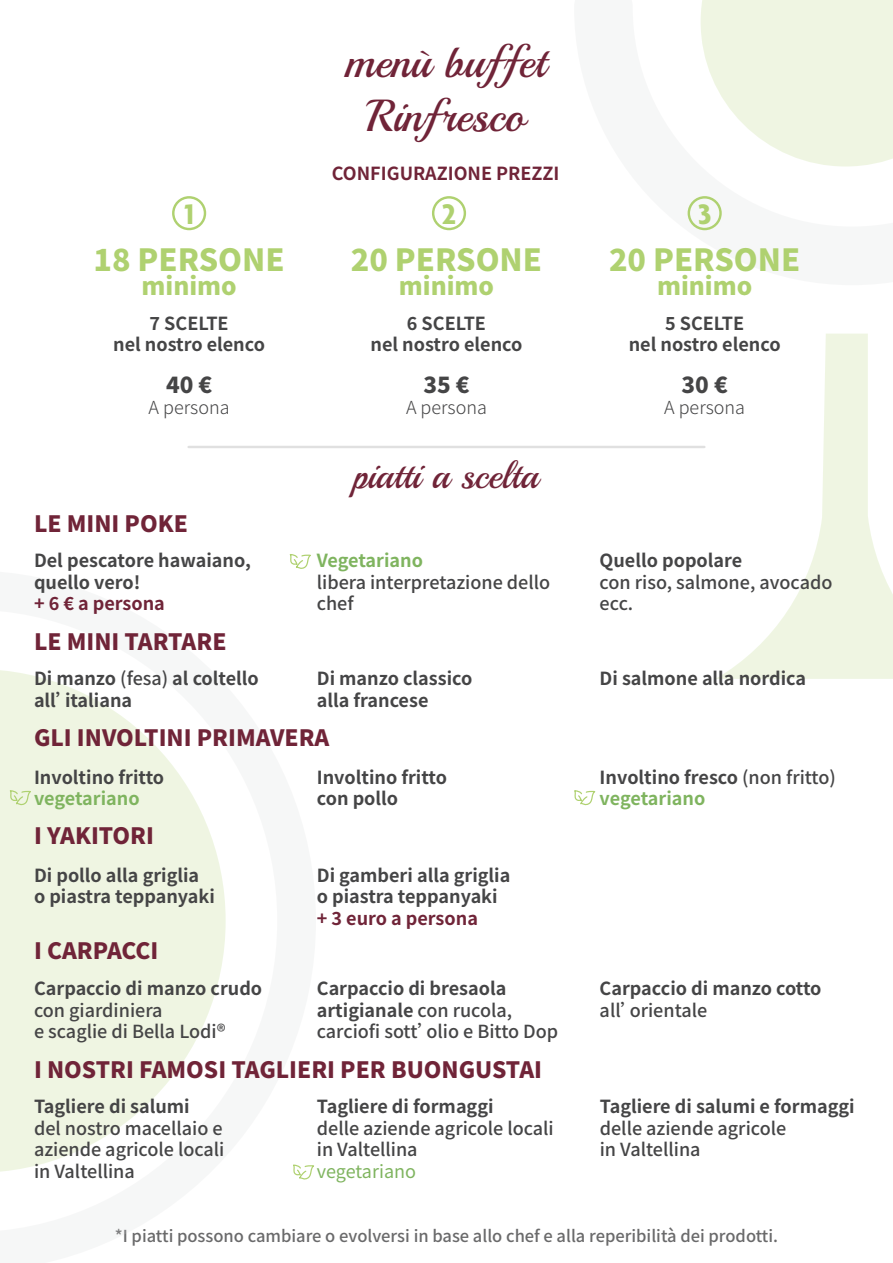
<style>
.page{position:relative;width:893px;height:1263px;background:#fff}
.page>*{position:absolute;margin:0;border:0;box-sizing:border-box;transform-origin:0 0}
.TITOLO{font:45px "Playball";color:#702438}
.scegli{font:37.5px "Playball";color:#702438}
.t1{font:900 30.45px "Noto Sans SC";color:#afd170}
.t2{font:700 30.45px "Agenda";color:#afd170}
.t3{font:900 24.45px "Noto Sans SC";color:#afd170}
.CATEGORIE{font:900 22.5px "Noto Sans SC";color:#702438}
.t4{font:900 22.5px "Noto Sans SC";color:#454546}
.t5{font:700 18px/21.6px "Noto Sans SC";color:#454546}
.t6{font:500 18px/21.6px "Noto Sans SC";color:#454546}
.t7{font:700 18px "Noto Sans SC";color:#702438}
.t8{font:300 18px "Noto Sans SC";color:#454546}
.t9{font:700 18px "Noto Sans SC";letter-spacing:-.005em;color:#7fb45f}
.t10{font:18px "Noto Sans SC";color:#7fb45f}
.t11{font:500 16.5px "Noto Sans SC";color:#6a6a6b}
.s1{font-weight:500}
.s2{color:#7fb45f}
</style>
<div class="page">
<svg style="left:687px;top:0;width:206px;height:231px;fill:#eff5e2"></svg>
<svg style="left:716px;top:334px;width:177px;height:345px"></svg>
<svg style="left:0;top:670px;width:226px;height:502px;fill:#eff5e2"></svg>
<div style="left:172px;top:196px;width:34px;height:34px;border:2px solid #afd170;border-radius:50%"></div>
<div style="left:432px;top:196px;width:34px;height:34px;border:2px solid #afd170;border-radius:50%"></div>
<div style="left:688px;top:196px;width:34px;height:34px;border:2px solid #afd170;border-radius:50%"></div>
<hr style="left:189px;top:446px;width:515px;height:2px;background:#e0e0e0">
<svg style="left:289px;top:554px;width:22px;height:15px"></svg>
<svg style="left:574px;top:790px;width:22px;height:16px"></svg>
<svg style="left:8px;top:789px;width:25px;height:19px"></svg>
<svg style="left:293px;top:1164px;width:21px;height:16px"></svg>
<p class="t2" style="left:184px;top:198px;width:11px">1</p>
<p class="t1" style="left:94px;top:242px;width:193px">18 PERSONE</p>
<p class="t3" style="left:142px;top:272px;width:97px">minimo</p>
<p class="t5" style="left:150px;top:313px;width:81px">7 SCELTE</p>
<p class="t5" style="left:113px;top:334px;width:153px">nel nostro elenco</p>
<p class="t4" style="left:166px;top:372px;width:48px">40 €</p>
<p class="t8" style="left:149px;top:397px;width:82px">A persona</p>
<p class="CATEGORIE" style="left:34px;top:511px;width:155px">LE MINI POKE</p>
<p class="t5" style="left:34px;top:550px;width:218px">Del pescatore hawaiano,</p>
<p class="t5" style="left:34px;top:572px;width:108px">quello vero!</p>
<p class="t7" style="left:34px;top:594px;width:132px">+ 6 € a persona</p>
<p class="CATEGORIE" style="left:34px;top:629px;width:194px">LE MINI TARTARE</p>
<p class="t5" style="left:34px;top:668px;width:226px">Di manzo <span class="s1">(fesa)</span> al coltello all’italiana</p>
<p class="TITOLO" style="left:345px;top:30px;width:202px">menù buffet</p>
<p class="TITOLO" style="left:366px;top:84px;width:160px">Rinfresco</p>
<p class="t7" style="left:332px;top:163px;width:229px">CONFIGURAZIONE PREZZI</p>
<p class="t2" style="left:442px;top:198px;width:16px">2</p>
<p class="t1" style="left:351px;top:242px;width:193px">20 PERSONE</p>
<p class="t3" style="left:399px;top:272px;width:97px">minimo</p>
<p class="t5" style="left:407px;top:313px;width:81px">6 SCELTE</p>
<p class="t5" style="left:371px;top:334px;width:153px">nel nostro elenco</p>
<p class="t4" style="left:423px;top:372px;width:48px">35 €</p>
<p class="t8" style="left:406px;top:397px;width:82px">A persona</p>
<p class="scegli" style="left:353px;top:450px;width:187px">piatti a scelta</p>
<p class="t9" style="left:317px;top:550px;width:108px">Vegetariano</p>
<p class="t6" style="left:317px;top:572px;width:235px">libera interpretazione dello chef</p>
<p class="t5" style="left:317px;top:668px;width:157px">Di manzo classico</p>
<p class="t5" style="left:317px;top:690px;width:113px">alla francese</p>
<p class="CATEGORIE" style="left:34px;top:725px;width:297px">GLI INVOLTINI PRIMAVERA</p>
<p class="t5" style="left:34px;top:766px;width:132px">Involtino fritto</p>
<p class="t9" style="left:34px;top:788px;width:107px">vegetariano</p>
<p class="CATEGORIE" style="left:34px;top:823px;width:122px">I YAKITORI</p>
<p class="t5" style="left:34px;top:865px;width:167px">Di pollo alla griglia</p>
<p class="t5" style="left:34px;top:886px;width:182px">o piastra teppanyaki</p>
<p class="CATEGORIE" style="left:34px;top:938px;width:126px">I CARPACCI</p>
<p class="t5" style="left:34px;top:978px;width:230px">Carpaccio di manzo crudo</p>
<p class="t6" style="left:34px;top:999px;width:130px">con giardiniera</p>
<p class="t6" style="left:34px;top:1021px;width:193px">e scaglie di Bella Lodi®</p>
<p class="t5" style="left:317px;top:766px;width:132px">Involtino fritto</p>
<p class="t5" style="left:317px;top:788px;width:83px">con pollo</p>
<p class="t5" style="left:317px;top:865px;width:195px">Di gamberi alla griglia</p>
<p class="t5" style="left:317px;top:886px;width:182px">o piastra teppanyaki</p>
<p class="t7" style="left:317px;top:908px;width:163px">+ 3 euro a persona</p>
<p class="t5" style="left:317px;top:978px;width:197px">Carpaccio di bresaola artigianale <span class="s1">con rucola,</span></p>
<p class="t6" style="left:317px;top:1021px;width:243px">carciofi sott’olio e Bitto Dop</p>
<p class="CATEGORIE" style="left:34px;top:1056px;width:510px">I NOSTRI FAMOSI TAGLIERI PER BUONGUSTAI</p>
<p class="t5" style="left:34px;top:1096px;width:157px">Tagliere di salumi</p>
<p class="t6" style="left:34px;top:1118px;width:192px">del nostro macellaio e aziende agricole locali</p>
<p class="t6" style="left:34px;top:1161px;width:102px">in Valtellina</p>
<p class="t5" style="left:317px;top:1096px;width:178px">Tagliere di formaggi</p>
<p class="t6" style="left:317px;top:1118px;width:238px">delle aziende agricole locali</p>
<p class="t6" style="left:317px;top:1139px;width:102px">in Valtellina</p>
<p class="t10" style="left:317px;top:1161px;width:101px">vegetariano</p>
<p class="t2" style="left:698px;top:198px;width:15px">3</p>
<p class="t1" style="left:609px;top:242px;width:193px">20 PERSONE</p>
<p class="t3" style="left:657px;top:272px;width:97px">minimo</p>
<p class="t5" style="left:665px;top:313px;width:81px">5 SCELTE</p>
<p class="t5" style="left:629px;top:334px;width:153px">nel nostro elenco</p>
<p class="t4" style="left:681px;top:372px;width:48px">30 €</p>
<p class="t8" style="left:664px;top:397px;width:82px">A persona</p>
<p class="t5" style="left:600px;top:550px;width:144px">Quello popolare</p>
<p class="t6" style="left:600px;top:572px;width:234px">con riso, salmone, avocado ecc.</p>
<p class="t5" style="left:600px;top:668px;width:208px">Di salmone alla nordica</p>
<p class="t5" style="left:600px;top:766px;width:238px">Involtino fresco <span class="s1">(non fritto) </span><span class="s2">vegetariano</span></p>
<p class="t5" style="left:600px;top:978px;width:223px">Carpaccio di manzo cotto <span class="s1">all’orientale</span></p>
<p class="t5" style="left:600px;top:1096px;width:256px">Tagliere di salumi e formaggi</p>
<p class="t6" style="left:600px;top:1118px;width:188px">delle aziende agricole</p>
<p class="t6" style="left:600px;top:1139px;width:102px">in Valtellina</p>
<p class="t11" style="left:115px;top:1227px;width:665px">*I piatti possono cambiare o evolversi in base allo chef e alla reperibilità dei prodotti.</p>
</div>
